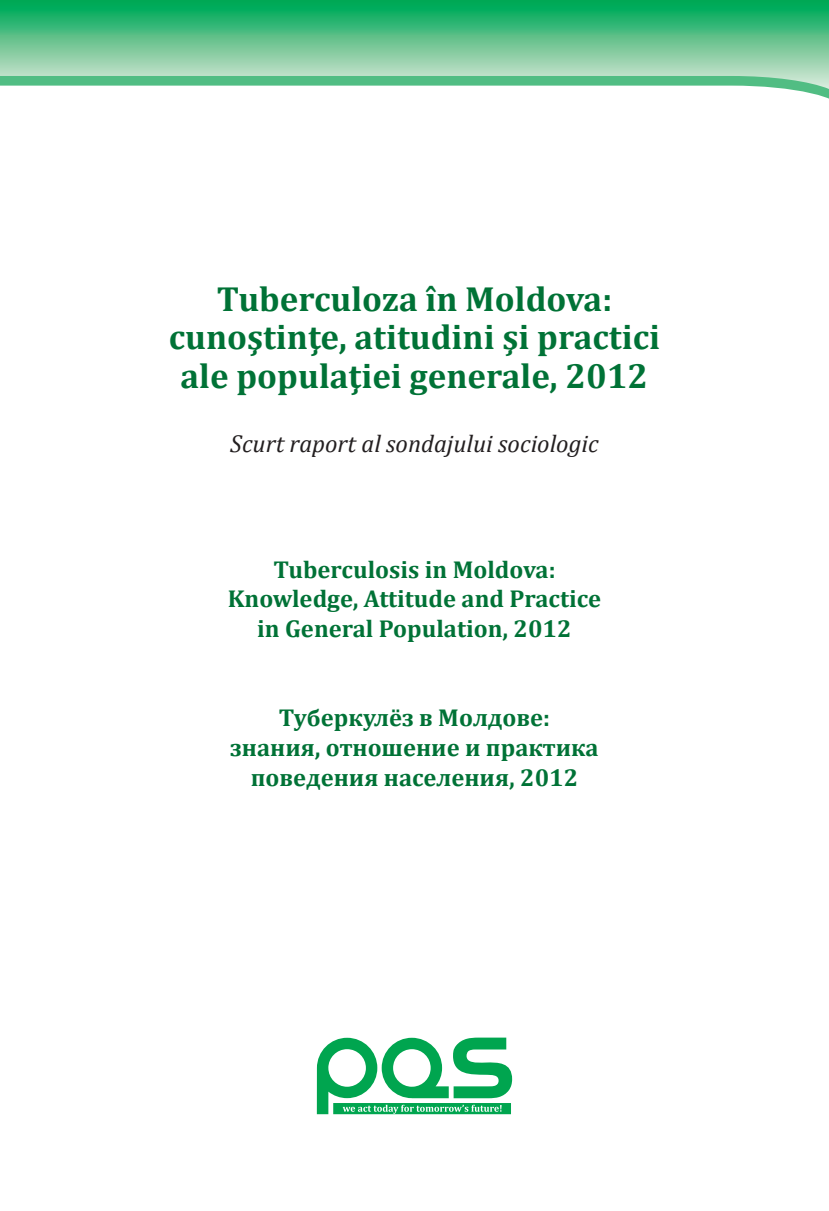
<style>
.page{position:relative;width:829px;height:1211px;background:#fff}
.page>*{position:absolute;margin:0;border:0;box-sizing:border-box;transform-origin:0 0}
.t1{font:700 35px/38.5px "Cambria";color:#007236;text-align:center}
.t2{font:700 24.5px/29.8px "Cambria";color:#007236;text-align:center}
.t3{font:italic 24.5px "Cambria";color:#231f20}
</style>
<div class="page">
<svg style="left:317px;top:1037px;width:195px;height:77px"></svg>
<svg style="left:0;top:0;width:828px;height:89px;background:#60c38e"></svg>
<h1 class="t1" style="left:169px;top:278px;width:493px">Tuberculoza în Moldova: cunoştinţe, atitudini şi practici ale populaţiei generale, 2012</h1>
<p class="t3" style="left:230px;top:426px;width:370px">Scurt raport al sondajului sociologic</p>
<p class="t2" style="left:228px;top:553px;width:375px">Tuberculosis in Moldova:<br>Knowledge, Attitude and Practice in General Population, 2012</p>
<p class="t2" style="left:230px;top:702px;width:370px">Туберкулёз в Молдове:<br>знания, отношение и практика поведения населения, 2012</p>
</div>
